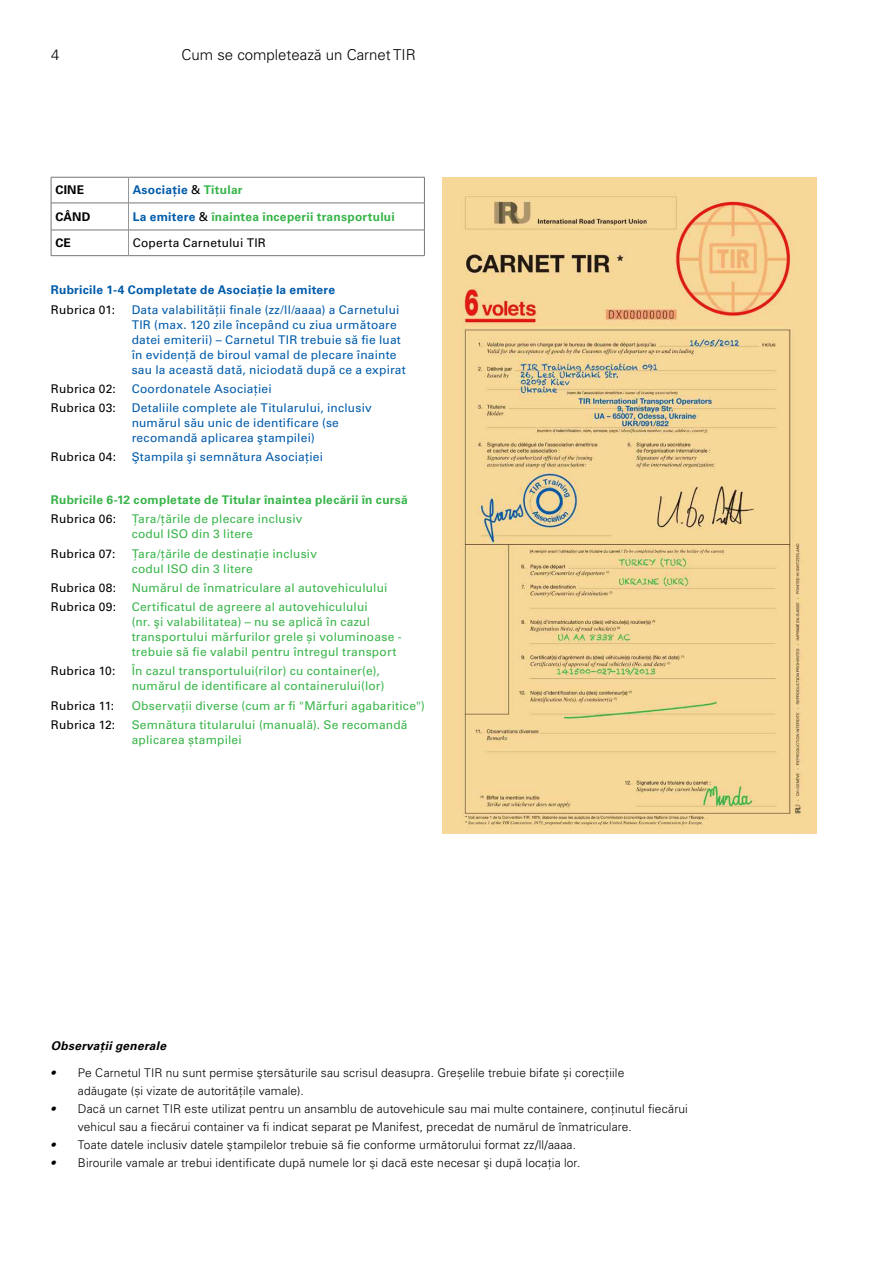
<style>
.page{position:relative;width:893px;height:1263px;background:#fff}
.page>*{position:absolute;margin:0;border:0;box-sizing:border-box;transform-origin:0 0}
.t1{font:300 15px "Univers LT Pro 45";color:#000}
.t2{font:300 12px/18px "Univers LT Pro 45";letter-spacing:.01em;color:#000}
.t3{font:12px/15px "Univers LT Pro 55 Roman";letter-spacing:.015em;color:#39b54a}
.t4{font:12px/15px "Univers LT Pro 55 Roman";letter-spacing:.015em;color:#005baa}
.t5{font:12px "Univers LT Pro 55 Roman";letter-spacing:.015em;color:#000}
.t6{font:700 12px "Univers LT Pro 65";letter-spacing:.02em;color:#39b54a}
.t7{font:700 12px "Univers LT Pro 65";letter-spacing:.02em;color:#005baa}
.t8{font:italic 700 12px "Univers LT Pro 65";letter-spacing:.02em;color:#000}
.t9{font:700 12px "Univers LT Pro 65";letter-spacing:.02em;color:#000}
.s1{font-family:"Univers LT Pro 55 Roman";font-weight:400;color:#000}
.s2{color:#39b54a}
.s3{color:#005baa}
.s4{font-family:"Univers LT Pro 55";font-weight:400;font-style:italic}
</style>
<div class="page">
<img style="left:442px;top:177px;width:374px;height:657px">
<hr style="left:51px;top:177px;width:77px;height:1px;background:#747678">
<hr style="left:128px;top:177px;width:297px;height:1px;background:#747678">
<hr style="left:51px;top:203px;width:77px;height:1px;background:#747678">
<hr style="left:128px;top:203px;width:297px;height:1px;background:#747678">
<hr style="left:51px;top:230px;width:77px;height:1px;background:#747678">
<svg style="left:51px;top:177px;width:1px;height:78px"></svg>
<hr style="left:51px;top:255px;width:77px;height:1px;background:#747678">
<hr style="left:128px;top:230px;width:297px;height:1px;background:#747678">
<svg style="left:424px;top:177px;width:1px;height:78px"></svg>
<hr style="left:128px;top:255px;width:297px;height:1px;background:#747678">
<svg style="left:128px;top:177px;width:1px;height:78px"></svg>
<p class="t1" style="left:51px;top:46px;width:10px">4</p>
<p class="t1" style="left:182px;top:46px;width:236px">Cum se completează un Carnet TIR</p>
<p class="t9" style="left:55px;top:183px;width:30px">CINE</p>
<p class="t7" style="left:133px;top:183px;width:111px">Asociație <span class="s1">&amp;</span> <span class="s2">Titular</span></p>
<p class="t9" style="left:55px;top:209px;width:37px">CÂND</p>
<p class="t6" style="left:133px;top:209px;width:264px"><span class="s3">La emitere</span> <span class="s1">&amp;</span> înaintea începerii transportului</p>
<p class="t9" style="left:55px;top:236px;width:17px">CE</p>
<p class="t5" style="left:133px;top:236px;width:135px">Coperta Carnetului TIR</p>
<p class="t7" style="left:51px;top:283px;width:286px">Rubricile 1-4 Completate de Asociaţie la emitere</p>
<p class="t5" style="left:51px;top:302px;width:66px">Rubrica 01:</p>
<p class="t4" style="left:132px;top:302px;width:276px">Data valabilității finale (zz/ll/aaaa) a Carnetului TIR (max. 120 zile începând cu ziua următoare datei emiterii) – Carnetul TIR trebuie să fie luat în evidenţă de biroul vamal de plecare înainte sau la această dată, niciodată după ce a expirat</p>
<p class="t5" style="left:51px;top:381px;width:66px">Rubrica 02:</p>
<p class="t4" style="left:132px;top:381px;width:142px">Coordonatele Asociaţiei</p>
<p class="t5" style="left:51px;top:401px;width:67px">Rubrica 03:</p>
<p class="t4" style="left:132px;top:400px;width:242px">Detaliile complete ale Titularului, inclusiv numărul său unic de identificare (se recomandă aplicarea ştampilei)</p>
<p class="t5" style="left:51px;top:450px;width:67px">Rubrica 04:</p>
<p class="t4" style="left:132px;top:450px;width:193px">Ştampila şi semnătura Asociaţiei</p>
<p class="t6" style="left:51px;top:493px;width:358px">Rubricile 6-12 completate de Titular înaintea plecării în cursă</p>
<p class="t5" style="left:51px;top:512px;width:67px">Rubrica 06:</p>
<p class="t3" style="left:132px;top:512px;width:172px">Ţara/ţările de plecare inclusiv codul ISO din 3 litere</p>
<p class="t5" style="left:51px;top:546px;width:66px">Rubrica 07:</p>
<p class="t3" style="left:132px;top:546px;width:187px">Ţara/ţările de destinaţie inclusiv codul ISO din 3 litere</p>
<p class="t5" style="left:51px;top:580px;width:67px">Rubrica 08:</p>
<p class="t3" style="left:132px;top:580px;width:257px">Numărul de înmatriculare al autovehiculului</p>
<p class="t5" style="left:51px;top:600px;width:67px">Rubrica 09:</p>
<p class="t3" style="left:132px;top:599px;width:271px">Certificatul de agreere al autovehiculului<br>(nr. şi valabilitatea) – nu se aplică în cazul transportului mărfurilor grele și voluminoase - trebuie să fie valabil pentru întregul transport</p>
<p class="t5" style="left:51px;top:664px;width:66px">Rubrica 10:</p>
<p class="t3" style="left:132px;top:664px;width:254px">În cazul transportului(rilor) cu container(e), numărul de identificare al containerului(lor)</p>
<p class="t5" style="left:51px;top:698px;width:65px">Rubrica 11:</p>
<p class="t3" style="left:132px;top:698px;width:295px">Observaţii diverse (cum ar fi "Mărfuri agabaritice")</p>
<p class="t5" style="left:51px;top:717px;width:66px">Rubrica 12:</p>
<p class="t3" style="left:132px;top:717px;width:277px">Semnătura titularului (manuală). Se recomandă aplicarea ștampilei</p>
<p class="t8" style="left:51px;top:1039px;width:117px">Observaţii generale</p>
<p class="t2" style="left:78px;top:1064px;width:548px;text-indent:-27px"><span class="s4">•</span> Pe Carnetul TIR nu sunt permise ştersăturile sau scrisul deasupra. Greșelile trebuie bifate și corecțiile adăugate (și vizate de autoritățile vamale).</p>
<p class="t2" style="left:78px;top:1100px;width:611px;text-indent:-27px"><span class="s4">•</span> Dacă un carnet TIR este utilizat pentru un ansamblu de autovehicule sau mai multe containere, conţinutul fiecărui vehicul sau a fiecărui container va fi indicat separat pe Manifest, precedat de numărul de înmatriculare.</p>
<p class="t2" style="left:51px;top:1136px;width:527px"><span class="s4">•</span> Toate datele inclusiv datele ştampilelor trebuie să fie conforme următorului format zz/ll/aaaa.</p>
<p class="t2" style="left:51px;top:1154px;width:531px"><span class="s4">•</span> Birourile vamale ar trebui identificate după numele lor şi dacă este necesar şi după locaţia lor.</p>
</div>
